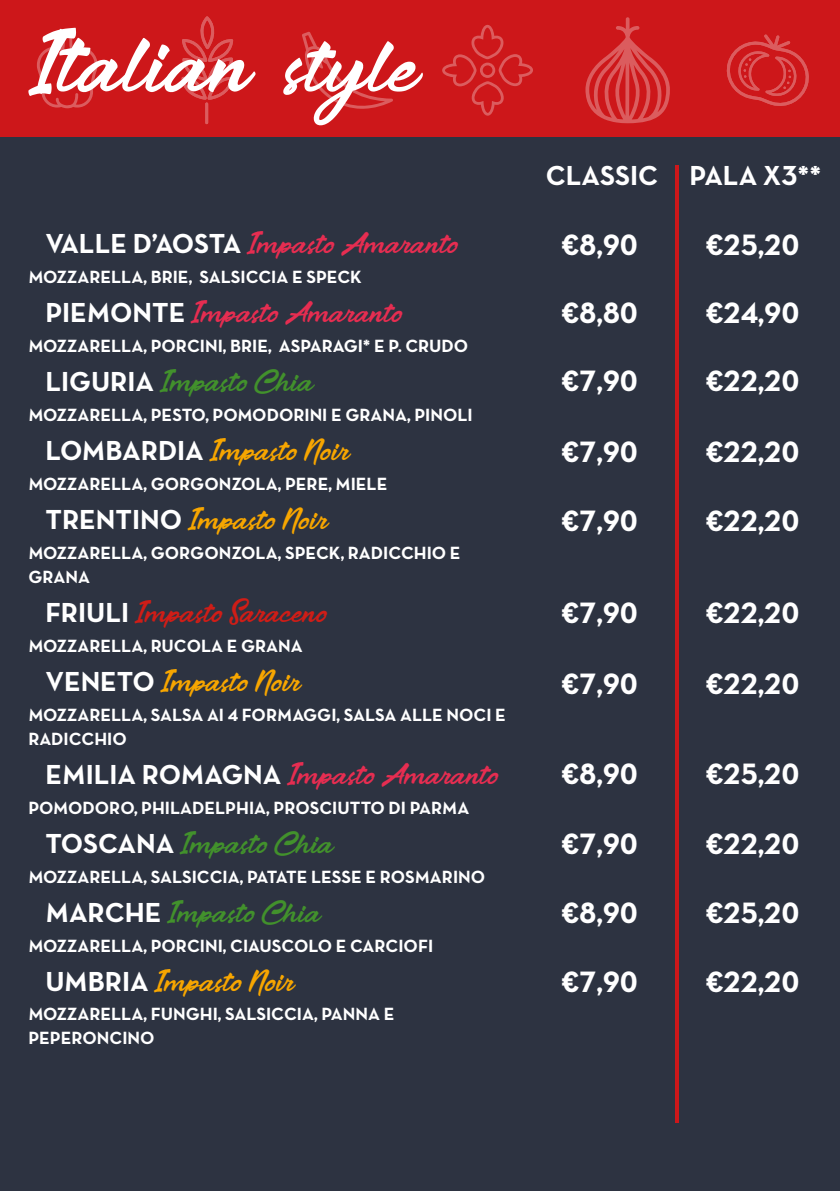
<style>
.page{position:relative;width:840px;height:1191px;background:#fff}
.page>*{position:absolute;margin:0;border:0;box-sizing:border-box;transform-origin:0 0}
.t1{font:64px "The Delicate DEMO";color:#fff}
.t2{font:30px "Neutra Text TF Bold Alt";color:#fff}
.t3{font:28px "Neutra Text TF Bold Alt";color:#fff}
.t4{font:22px "The Delicate DEMO";color:#e62d51}
.t5{font:22px "The Delicate DEMO";color:#f7a600}
.t6{font:22px "The Delicate DEMO";color:#42912c}
.t7{font:22px "The Delicate DEMO";color:#cf1d17}
.t8{font:18px/24px "Neutra Text TF Bold Alt";color:#fff}
.s1{font-size:60px}
.s2{font-family:"Neutra Text TF Bold Alt";font-size:28px;color:#fff}
</style>
<div class="page">
<div style="left:0;top:0;width:839px;height:1191px;background:#2d3341"></div>
<div style="left:0;top:0;width:839px;height:137px;background:#cd171a"></div>
<hr style="left:675px;top:165px;width:3px;height:957px;background:#cd171a">
<svg style="left:302px;top:32px;width:91px;height:77px"></svg>
<svg style="left:181px;top:16px;width:52px;height:108px"></svg>
<svg style="left:37px;top:32px;width:61px;height:76px"></svg>
<svg style="left:726px;top:34px;width:83px;height:72px"></svg>
<svg style="left:585px;top:17px;width:84px;height:106px"></svg>
<svg style="left:442px;top:25px;width:90px;height:91px"></svg>
<h1 class="t1" style="left:28px;top:32px;width:395px">Italian <span class="s1">style</span></h1>
<p class="t4" style="left:45px;top:233px;width:416px"><span class="s2">VALLE D’AOSTA</span> Impasto Amaranto</p>
<p class="t8" style="left:28px;top:264px;width:335px">MOZZARELLA, BRIE, SALSICCIA E SPECK</p>
<p class="t4" style="left:45px;top:302px;width:360px"><span class="s2">PIEMONTE</span> Impasto Amaranto</p>
<p class="t8" style="left:28px;top:333px;width:441px">MOZZARELLA, PORCINI, BRIE, ASPARAGI* E P. CRUDO</p>
<p class="t6" style="left:45px;top:370px;width:270px"><span class="s2">LIGURIA</span> Impasto Chia</p>
<p class="t8" style="left:28px;top:402px;width:445px">MOZZARELLA, PESTO, POMODORINI E GRANA, PINOLI</p>
<p class="t5" style="left:45px;top:439px;width:306px"><span class="s2">LOMBARDIA</span> Impasto Noir</p>
<p class="t8" style="left:28px;top:471px;width:360px">MOZZARELLA, GORGONZOLA, PERE, MIELE</p>
<p class="t5" style="left:45px;top:508px;width:285px"><span class="s2">TRENTINO</span> Impasto Noir</p>
<p class="t8" style="left:28px;top:540px;width:433px">MOZZARELLA, GORGONZOLA, SPECK, RADICCHIO E<br>GRANA</p>
<p class="t7" style="left:45px;top:601px;width:285px"><span class="s2">FRIULI</span> Impasto Saraceno</p>
<p class="t8" style="left:28px;top:633px;width:276px">MOZZARELLA, RUCOLA E GRANA</p>
<p class="t5" style="left:45px;top:670px;width:257px"><span class="s2">VENETO</span> Impasto Noir</p>
<p class="t8" style="left:28px;top:702px;width:479px">MOZZARELLA, SALSA AI 4 FORMAGGI, SALSA ALLE NOCI E<br>RADICCHIO</p>
<p class="t4" style="left:45px;top:763px;width:456px"><span class="s2">EMILIA ROMAGNA</span> Impasto Amaranto</p>
<p class="t8" style="left:28px;top:795px;width:442px">POMODORO, PHILADELPHIA, PROSCIUTTO DI PARMA</p>
<p class="t6" style="left:45px;top:832px;width:290px"><span class="s2">TOSCANA</span> Impasto Chia</p>
<p class="t8" style="left:28px;top:864px;width:458px">MOZZARELLA, SALSICCIA, PATATE LESSE E ROSMARINO</p>
<p class="t6" style="left:45px;top:901px;width:277px"><span class="s2">MARCHE</span> Impasto Chia</p>
<p class="t8" style="left:28px;top:933px;width:406px">MOZZARELLA, PORCINI, CIAUSCOLO E CARCIOFI</p>
<p class="t5" style="left:45px;top:970px;width:251px"><span class="s2">UMBRIA</span> Impasto Noir</p>
<p class="t8" style="left:28px;top:1002px;width:367px">MOZZARELLA, FUNGHI, SALSICCIA, PANNA E<br>PEPERONCINO</p>
<h3 class="t3" style="left:545px;top:158px;width:277px">CLASSIC PALA X3**</h3>
<h2 class="t2" style="left:561px;top:226px;width:77px">€8,90</h2>
<h2 class="t2" style="left:705px;top:226px;width:94px">€25,20</h2>
<h2 class="t2" style="left:561px;top:294px;width:77px">€8,80</h2>
<h2 class="t2" style="left:705px;top:294px;width:94px">€24,90</h2>
<h2 class="t2" style="left:561px;top:362px;width:77px">€7,90</h2>
<h2 class="t2" style="left:705px;top:362px;width:94px">€22,20</h2>
<h2 class="t2" style="left:561px;top:433px;width:77px">€7,90</h2>
<h2 class="t2" style="left:705px;top:433px;width:94px">€22,20</h2>
<h2 class="t2" style="left:561px;top:502px;width:77px">€7,90</h2>
<h2 class="t2" style="left:705px;top:502px;width:94px">€22,20</h2>
<h2 class="t2" style="left:561px;top:594px;width:77px">€7,90</h2>
<h2 class="t2" style="left:705px;top:594px;width:94px">€22,20</h2>
<h2 class="t2" style="left:561px;top:664px;width:77px">€7,90</h2>
<h2 class="t2" style="left:705px;top:664px;width:94px">€22,20</h2>
<h2 class="t2" style="left:561px;top:755px;width:77px">€8,90</h2>
<h2 class="t2" style="left:705px;top:755px;width:94px">€25,20</h2>
<h2 class="t2" style="left:561px;top:825px;width:77px">€7,90</h2>
<h2 class="t2" style="left:705px;top:825px;width:94px">€22,20</h2>
<h2 class="t2" style="left:561px;top:894px;width:77px">€8,90</h2>
<h2 class="t2" style="left:705px;top:894px;width:94px">€25,20</h2>
<h2 class="t2" style="left:561px;top:963px;width:77px">€7,90</h2>
<h2 class="t2" style="left:705px;top:963px;width:94px">€22,20</h2>
</div>
